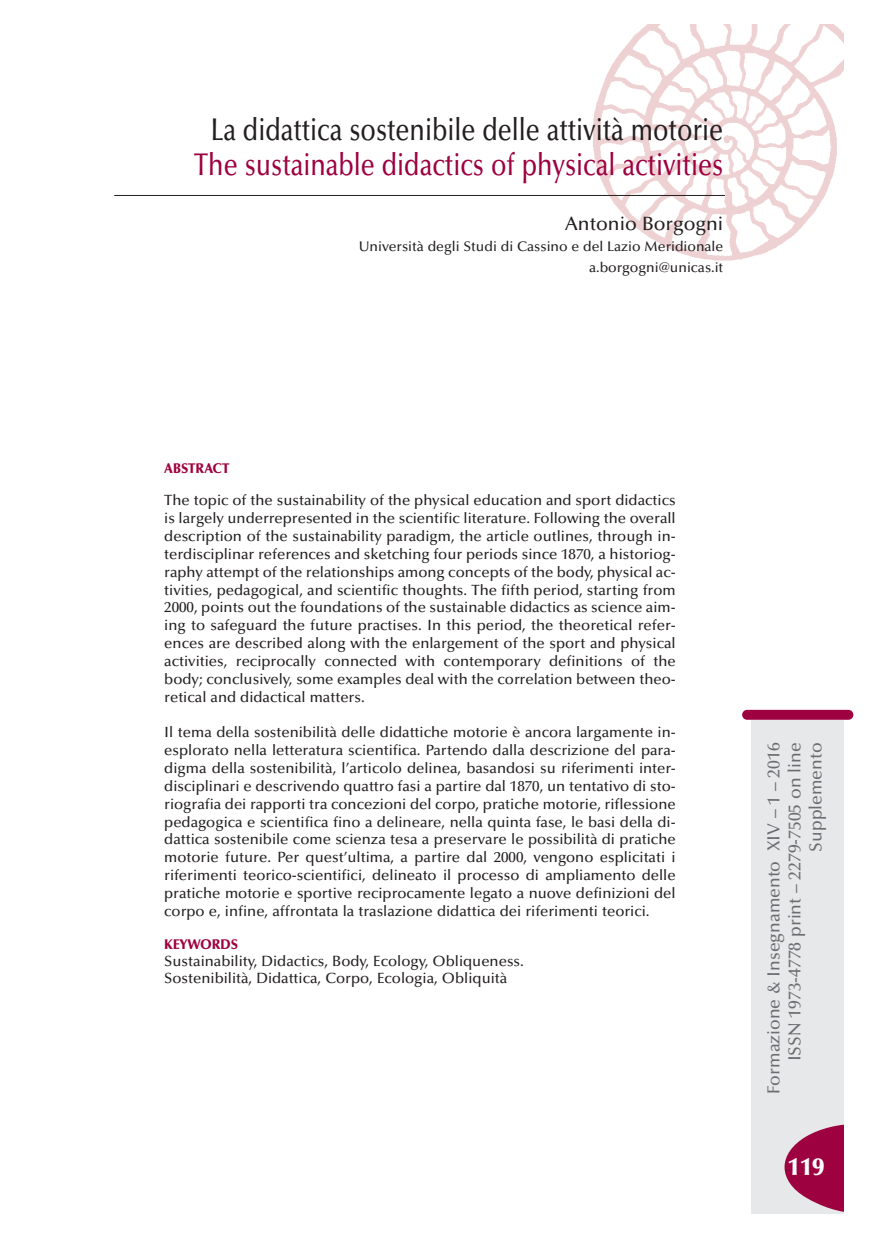
<style>
.page{position:relative;width:869px;height:1241px;background:#fff}
.page>*{position:absolute;margin:0;border:0;box-sizing:border-box;transform-origin:0 0}
.t1{font:500 31.5px "Optima";color:#9d0140;scale:.8 1}
.t2{font:500 31.5px "Optima";color:#231f20;scale:.8 1}
.t3{font:900 24.5px "Optima";color:#fff}
.t4{font:500 19.25px "Optima";color:#231f20}
.t5{font:500 17.5px/21px "Optima";color:#6c6d70;text-align:right}
.t6{font:500 14.88px/17.8px "Optima";color:#231f20;text-align:justify}
.t7{font:500 14px/21px "Optima";color:#231f20;text-align:right}
.t8{font:900 14px "Optima";letter-spacing:-.01em;color:#9d0140;scale:.95 1}
</style>
<div class="page">
<img style="left:593px;top:25px;width:249px;height:236px">
<hr style="left:114px;top:195px;width:610px;height:1px;background:#231f20">
<div style="left:750px;top:720px;width:92px;height:493px;background:#e7e8e9"></div>
<div style="left:741px;top:709px;width:112px;height:10px;background:#9d0140;border-radius:5px"></div>
<svg style="left:784px;top:1123px;width:60px;height:89px"></svg>
<h1 class="t2" style="left:211px;top:117px;width:641px">La didattica sostenibile delle attività motorie</h1>
<h1 class="t1" style="left:194px;top:152px;width:662px">The sustainable didactics of physical activities</h1>
<p class="t4" style="left:565px;top:216px;width:160px">Antonio Borgogni</p>
<p class="t7" style="left:358px;top:237px;width:366px">Università degli Studi di Cassino e del Lazio Meridionale a.borgogni@unicas.it</p>
<p class="t8" style="left:164px;top:462px;width:70px">ABSTRACT</p>
<p class="t6" style="left:164px;top:493px;width:512px">The topic of the sustainability of the physical education and sport didactics is largely underrepresented in the scientific literature. Following the overall description of the sustainability paradigm, the article outlines, through in&shy;terdisciplinar references and sketching four periods since 1870, a historiog&shy;raphy attempt of the relationships among concepts of the body, physical ac&shy;tivities, pedagogical, and scientific thoughts. The fifth period, starting from 2000, points out the foundations of the sustainable didactics as science aim&shy;ing to safeguard the future practises. In this period, the theoretical refer&shy;ences are described along with the enlargement of the sport and physical activities, reciprocally connected with contemporary definitions of the body; conclusively, some examples deal with the correlation between theo&shy;retical and didactical matters.</p>
<p class="t6" style="left:164px;top:724px;width:513px">Il tema della sostenibilità delle didattiche motorie è ancora largamente in&shy;esplorato nella letteratura scientifica. Partendo dalla descrizione del para&shy;digma della sostenibilità, l’articolo delinea, basandosi su riferimenti inter&shy;disciplinari e descrivendo quattro fasi a partire dal 1870, un tentativo di sto&shy;riografia dei rapporti tra concezioni del corpo, pratiche motorie, riflessione pedagogica e scientifica fino a delineare, nella quinta fase, le basi della di&shy;dattica sostenibile come scienza tesa a preservare le possibilità di pratiche motorie future. Per quest’ultima, a partire dal 2000, vengono esplicitati i riferimenti teorico-scientifici, delineato il processo di ampliamento delle pratiche motorie e sportive reciprocamente legato a nuove definizioni del corpo e, infine, affrontata la traslazione didattica dei riferimenti teorici.</p>
<p class="t8" style="left:164px;top:938px;width:79px">KEYWORDS</p>
<p class="t6" style="left:164px;top:953px;width:361px">Sustainability, Didactics, Body, Ecology, Obliqueness.<br>Sostenibilità, Didattica, Corpo, Ecologia, Obliquità</p>
<p class="t5" style="left:764px;top:1093px;width:352px;rotate:-90deg">Formazione &amp; Insegnamento XIV – 1 – 2016<br>ISSN 1973-4778 print – 2279-7505 on line<br>Supplemento</p>
<h2 class="t3" style="left:787px;top:1156px;width:38px">119</h2>
</div>
